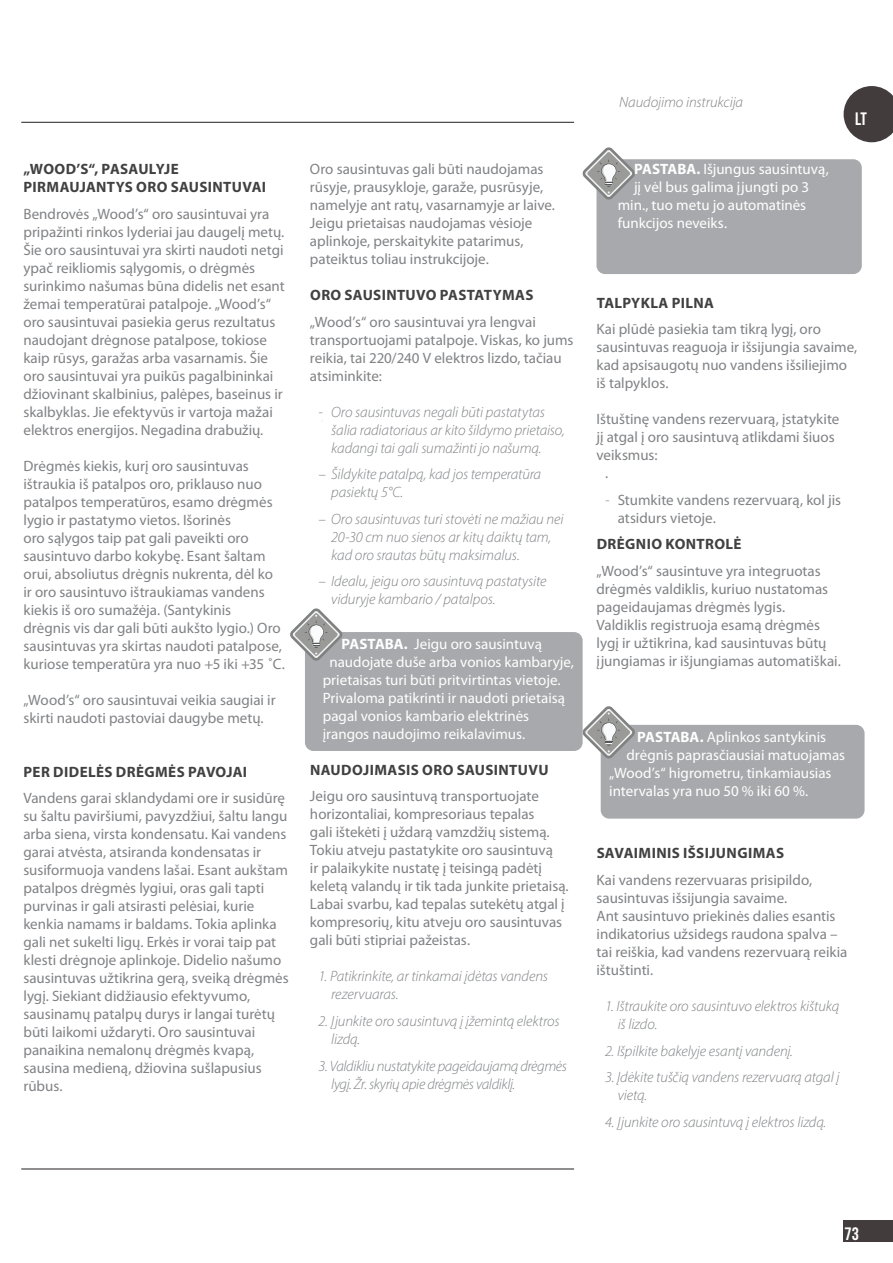
<style>
.page{position:relative;width:893px;height:1263px;background:#fff}
.page>*{position:absolute;margin:0;border:0;box-sizing:border-box;transform-origin:0 0}
.t1{font:18px "Bebas Neue";color:#fff}
.Body_Text{font:15px/18px "Myriad Pro";color:#808285}
.Indent_Style{font:italic 300 15px/18px "Myriad Pro";letter-spacing:-.01em;color:#808285}
.Note_Style{font:15px "Myriad Pro";color:#fff}
.body_Header{font:700 15px/18px "Myriad Pro";letter-spacing:.025em;color:#414142}
.Indent_Style-2{font:15px "Myriad Pro";color:#fff}
.Indent_Style-3{font:15px/18px "Myriad Pro";color:#808285}
.s1{font-weight:700}
.s2{font-weight:300;font-style:italic}
</style>
<div class="page">
<div style="left:844px;top:1220px;width:49px;height:21px;background:#423c3d"></div>
<svg style="left:844px;top:86px;width:49px;height:56px;background:#605b5c"></svg>
<hr style="left:21px;top:122px;width:553px;height:1px;background:#231f20">
<hr style="left:21px;top:1168px;width:553px;height:1px;background:#231f20">
<div style="left:601px;top:725px;width:263px;height:94px;background:#a7a9ac;border-radius:9px"></div>
<svg style="left:583px;top:706px;width:52px;height:53px"></svg>
<div style="left:596px;top:159px;width:266px;height:115px;background:#a7a9ac;border-radius:9px"></div>
<svg style="left:582px;top:147px;width:53px;height:53px"></svg>
<div style="left:305px;top:632px;width:278px;height:119px;background:#a7a9ac;border-radius:9px"></div>
<svg style="left:290px;top:608px;width:53px;height:53px"></svg>
<p class="body_Header" style="left:23px;top:160px;width:244px">„WOOD’S“, PASAULYJE<br>PIRMAUJANTYS ORO SAUSINTUVAI</p>
<p class="Body_Text" style="left:23px;top:205px;width:263px">Bendrovės „Wood’s“ oro sausintuvai yra pripažinti rinkos lyderiai jau daugelį metų.<br>Šie oro sausintuvai yra skirti naudoti netgi ypač reikliomis sąlygomis, o drėgmės surinkimo našumas būna didelis net esant žemai temperatūrai patalpoje. „Wood’s“ oro sausintuvai pasiekia gerus rezultatus naudojant drėgnose patalpose, tokiose kaip rūsys, garažas arba vasarnamis. Šie oro sausintuvai yra puikūs pagalbininkai džiovinant skalbinius, palėpes, baseinus ir skalbyklas. Jie efektyvūs ir vartoja mažai elektros energijos. Negadina drabužių.</p>
<p class="Body_Text" style="left:23px;top:457px;width:263px">Drėgmės kiekis, kurį oro sausintuvas ištraukia iš patalpos oro, priklauso nuo patalpos temperatūros, esamo drėgmės lygio ir pastatymo vietos. Išorinės<br>oro sąlygos taip pat gali paveikti oro sausintuvo darbo kokybę. Esant šaltam orui, absoliutus drėgnis nukrenta, dėl ko ir oro sausintuvo ištraukiamas vandens kiekis iš oro sumažėja. (Santykinis<br>drėgnis vis dar gali būti aukšto lygio.) Oro sausintuvas yra skirtas naudoti patalpose, kuriose temperatūra yra nuo +5 iki +35 ˚C.</p>
<p class="Body_Text" style="left:23px;top:691px;width:254px">„Wood’s“ oro sausintuvai veikia saugiai ir skirti naudoti pastoviai daugybe metų.</p>
<p class="body_Header" style="left:24px;top:762px;width:225px">PER DIDELĖS DRĖGMĖS PAVOJAI</p>
<p class="Body_Text" style="left:23px;top:790px;width:267px">Vandens garai sklandydami ore ir susidūrę su šaltu paviršiumi, pavyzdžiui, šaltu langu arba siena, virsta kondensatu. Kai vandens garai atvėsta, atsiranda kondensatas ir susiformuoja vandens lašai. Esant aukštam patalpos drėgmės lygiui, oras gali tapti purvinas ir gali atsirasti pelėsiai, kurie kenkia namams ir baldams. Tokia aplinka gali net sukelti ligų. Erkės ir vorai taip pat klesti drėgnoje aplinkoje. Didelio našumo sausintuvas užtikrina gerą, sveiką drėgmės lygį. Siekiant didžiausio efektyvumo, sausinamų patalpų durys ir langai turėtų būti laikomi uždaryti. Oro sausintuvai panaikina nemalonų drėgmės kvapą, sausina medieną, džiovina sušlapusius rūbus.</p>
<p class="Body_Text" style="left:310px;top:161px;width:247px">Oro sausintuvas gali būti naudojamas rūsyje, prausykloje, garaže, pusrūsyje, namelyje ant ratų, vasarnamyje ar laive.<br>Jeigu prietaisas naudojamas vėsioje aplinkoje, perskaitykite patarimus, pateiktus toliau instrukcijoje.</p>
<p class="body_Header" style="left:310px;top:286px;width:225px">ORO SAUSINTUVO PASTATYMAS</p>
<p class="Body_Text" style="left:310px;top:313px;width:265px">„Wood’s“ oro sausintuvai yra lengvai transportuojami patalpoje. Viskas, ko jums reikia, tai 220/240 V elektros lizdo, tačiau atsiminkite:</p>
<p class="Indent_Style" style="left:331px;top:403px;width:235px;text-indent:-13px">- Oro sausintuvas negali būti pastatytas šalia radiatoriaus ar kito šildymo prietaiso, kadangi tai gali sumažinti jo našumą.</p>
<p class="Indent_Style" style="left:331px;top:465px;width:211px;text-indent:-13px">– Šildykite patalpą, kad jos temperatūra pasiektų 5°C.</p>
<p class="Indent_Style" style="left:331px;top:510px;width:234px;text-indent:-13px">– Oro sausintuvas turi stovėti ne mažiau nei<br>20-30 cm nuo sienos ar kitų daiktų tam, kad oro srautas būtų maksimalus.</p>
<p class="Indent_Style" style="left:331px;top:572px;width:217px;text-indent:-13px">– Idealu, jeigu oro sausintuvą pastatysite viduryje kambario / patalpos.</p>
<p class="Note_Style" style="left:341px;top:636px;width:202px"><span class="s1">PASTABA.</span> Jeigu oro sausintuvą</p>
<p class="Note_Style" style="left:329px;top:654px;width:246px">naudojate duše arba vonios kambaryje,</p>
<p class="Note_Style" style="left:323px;top:672px;width:239px">prietaisas turi būti pritvirtintas vietoje.</p>
<p class="Note_Style" style="left:323px;top:690px;width:244px">Privaloma patikrinti ir naudoti prietaisą</p>
<p class="Note_Style" style="left:323px;top:708px;width:208px">pagal vonios kambario elektrinės</p>
<p class="Note_Style" style="left:323px;top:726px;width:204px">įrangos naudojimo reikalavimus.</p>
<p class="body_Header" style="left:310px;top:760px;width:240px">NAUDOJIMASIS ORO SAUSINTUVU</p>
<p class="Body_Text" style="left:310px;top:788px;width:260px">Jeigu oro sausintuvą transportuojate horizontaliai, kompresoriaus tepalas<br>gali ištekėti į uždarą vamzdžių sistemą.<br>Tokiu atveju pastatykite oro sausintuvą<br>ir palaikykite nustatę į teisingą padėtį keletą valandų ir tik tada junkite prietaisą.<br>Labai svarbu, kad tepalas sutekėtų atgal į kompresorių, kitu atveju oro sausintuvas gali būti stipriai pažeistas.</p>
<p class="Indent_Style" style="left:331px;top:967px;width:218px;text-indent:-13px">1. Patikrinkite, ar tinkamai įdėtas vandens rezervuaras.</p>
<p class="Indent_Style" style="left:331px;top:1012px;width:230px;text-indent:-13px">2. Įjunkite oro sausintuvą į įžemintą elektros lizdą.</p>
<p class="Indent_Style" style="left:331px;top:1056px;width:237px;text-indent:-13px">3. Valdikliu nustatykite pageidaujamą drėgmės lygį. Žr. skyrių apie drėgmės valdiklį.</p>
<p class="Indent_Style" style="left:619px;top:93px;width:125px">Naudojimo instrukcija</p>
<p class="Indent_Style-2" style="left:634px;top:161px;width:196px"><span class="s1">PASTABA.</span> Išjungus sausintuvą,</p>
<p class="Indent_Style-2" style="left:634px;top:179px;width:177px">jį vėl bus galima įjungti po 3</p>
<p class="Indent_Style-2" style="left:618px;top:197px;width:190px">min., tuo metu jo automatinės</p>
<p class="Indent_Style-2" style="left:618px;top:215px;width:111px">funkcijos neveiks.</p>
<p class="t1" style="left:855px;top:109px;width:13px">LT</p>
<p class="body_Header" style="left:597px;top:293px;width:119px">TALPYKLA PILNA</p>
<p class="Body_Text" style="left:596px;top:321px;width:262px">Kai plūdė pasiekia tam tikrą lygį, oro sausintuvas reaguoja ir išsijungia savaime, kad apsisaugotų nuo vandens išsiliejimo iš talpyklos.</p>
<p class="Body_Text" style="left:596px;top:411px;width:244px">Ištuštinę vandens rezervuarą, įstatykite jį atgal į oro sausintuvą atlikdami šiuos veiksmus:</p>
<p class="Indent_Style-3" style="left:605px;top:465px;width:5px">.</p>
<p class="Indent_Style-3" style="left:618px;top:491px;width:225px;text-indent:-13px"><span class="s2">-</span> Stumkite vandens rezervuarą, kol jis atsidurs vietoje.</p>
<p class="body_Header" style="left:597px;top:535px;width:146px">DRĖGNIO KONTROLĖ</p>
<p class="Body_Text" style="left:596px;top:562px;width:246px">„Wood’s“ sausintuve yra integruotas drėgmės valdiklis, kuriuo nustatomas pageidaujamas drėgmės lygis.<br>Valdiklis registruoja esamą drėgmės lygį ir užtikrina, kad sausintuvas būtų įjungiamas ir išjungiamas automatiškai.</p>
<p class="Note_Style" style="left:637px;top:729px;width:191px"><span class="s1">PASTABA.</span> Aplinkos santykinis</p>
<p class="Note_Style" style="left:626px;top:747px;width:220px">drėgnis paprasčiausiai matuojamas</p>
<p class="Note_Style" style="left:609px;top:765px;width:224px">„Wood’s“ higrometru, tinkamiausias</p>
<p class="Note_Style" style="left:609px;top:783px;width:200px">intervalas yra nuo 50 % iki 60 %.</p>
<p class="body_Header" style="left:597px;top:844px;width:189px">SAVAIMINIS IŠSIJUNGIMAS</p>
<p class="Body_Text" style="left:596px;top:871px;width:217px">Kai vandens rezervuaras prisipildo, sausintuvas išsijungia savaime.</p>
<p class="Body_Text" style="left:596px;top:907px;width:252px">Ant sausintuvo priekinės dalies esantis indikatorius užsidegs raudona spalva – tai reiškia, kad vandens rezervuarą reikia ištuštinti.</p>
<p class="Indent_Style" style="left:618px;top:997px;width:223px;text-indent:-13px">1. Ištraukite oro sausintuvo elektros kištuką iš lizdo.</p>
<p class="Indent_Style" style="left:605px;top:1041px;width:189px">2. Išpilkite bakelyje esantį vandenį.</p>
<p class="Indent_Style" style="left:618px;top:1068px;width:223px;text-indent:-13px">3. Įdėkite tuščią vandens rezervuarą atgal į vietą.</p>
<p class="Indent_Style" style="left:605px;top:1112px;width:223px">4. Įjunkite oro sausintuvą į elektros lizdą.</p>
<p class="t1" style="left:845px;top:1224px;width:16px">73</p>
</div>
